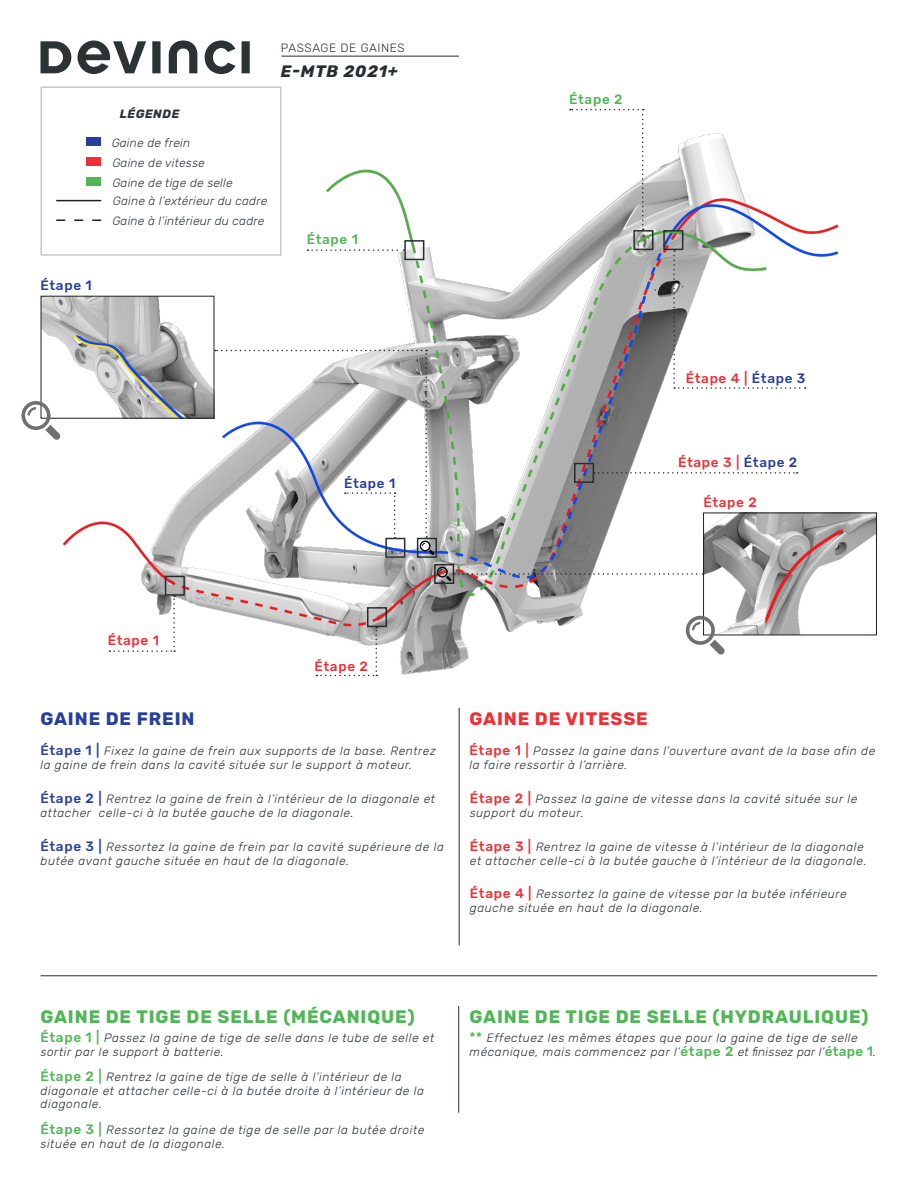
<style>
.page{position:relative;width:918px;height:1188px;background:#fff}
.page>*{position:absolute;margin:0;border:0;box-sizing:border-box;transform-origin:0 0}
.titre_gaine_vert{font:700 18px "Rubik";letter-spacing:.05em;color:#51b656}
.titre_gaine_rouge{font:700 18px "Rubik";letter-spacing:.05em;color:#ee3036}
.Titre_gaine{font:700 18px "Rubik";letter-spacing:.05em;color:#283f99}
.Vélo{font:italic 700 16.5px "Rubik";letter-spacing:.05em;color:#272e32}
.Étapes{font:500 13.5px "Rubik";letter-spacing:.05em;color:#ee3036}
.Étapes-2{font:500 13.5px "Rubik";letter-spacing:.05em;color:#283f99}
.Étapes-3{font:500 13.5px "Rubik";letter-spacing:.05em;color:#51b656}
.Texte_courant{font:italic 300 12px/13.5px "Rubik";letter-spacing:.05em;color:#272e32}
.Légende_2{font:italic 300 12px "Rubik";letter-spacing:.02em;color:#2d3234}
.Passage_de_gaine{font:300 12px "Rubik";letter-spacing:.05em;color:#2d3234}
.Légende_1{font:italic 700 12px "Rubik";letter-spacing:.05em;color:#2d3234}
.s1{color:#283f99}
.s2{font-weight:500;font-style:normal;font-size:13.5px;color:#283f99}
.s3{font-weight:500;font-style:normal;font-size:13.5px;color:#ee3036}
.s4{font-weight:500;font-style:normal;font-size:13.5px;color:#51b656}
</style>
<div class="page">
<img style="left:40px;top:133px;width:837px;height:543px">
<img style="left:43px;top:298px;width:169px;height:118px">
<img style="left:705px;top:515px;width:170px;height:118px">
<div style="left:703px;top:513px;width:174px;height:122px;border:1px solid #231f20"></div>
<svg style="left:109px;top:595px;width:66px;height:57px"></svg>
<svg style="left:316px;top:627px;width:61px;height:49px"></svg>
<svg style="left:673px;top:250px;width:133px;height:139px"></svg>
<div style="left:417px;top:538px;width:20px;height:20px;border:2px solid #272e32"></div>
<div style="left:434px;top:564px;width:20px;height:20px;border:2px solid #272e32"></div>
<div style="left:574px;top:463px;width:20px;height:20px;border:2px solid #272e32"></div>
<div style="left:404px;top:240px;width:20px;height:20px;border:2px solid #272e32"></div>
<div style="left:385px;top:538px;width:20px;height:20px;border:2px solid #272e32"></div>
<div style="left:165px;top:576px;width:20px;height:20px;border:2px solid #272e32"></div>
<div style="left:367px;top:607px;width:20px;height:20px;border:2px solid #272e32"></div>
<div style="left:633px;top:230px;width:21px;height:20px;border:2px solid #272e32"></div>
<div style="left:663px;top:230px;width:20px;height:20px;border:2px solid #272e32"></div>
<svg style="left:686px;top:616px;width:39px;height:39px"></svg>
<svg style="left:21px;top:401px;width:40px;height:39px"></svg>
<svg style="left:215px;top:350px;width:219px;height:205px"></svg>
<svg style="left:570px;top:109px;width:74px;height:121px"></svg>
<svg style="left:40px;top:40px;width:210px;height:34px"></svg>
<svg style="left:437px;top:567px;width:267px;height:14px"></svg>
<svg style="left:594px;top:472px;width:204px;height:2px"></svg>
<svg style="left:307px;top:249px;width:98px;height:2px"></svg>
<hr style="left:41px;top:976px;width:836px;height:1px;background:#272e32">
<hr style="left:459px;top:708px;width:1px;height:238px;background:#272e32">
<hr style="left:458px;top:1006px;width:1px;height:107px;background:#272e32">
<hr style="left:282px;top:56px;width:177px;height:1px;background:#272e32">
<div style="left:40px;top:86px;width:242px;height:170px;background:#fff;border:2px solid #c6c8c7"></div>
<div style="left:86px;top:137px;width:15px;height:9px;background:#283f99"></div>
<div style="left:86px;top:157px;width:15px;height:9px;background:#ee3036"></div>
<div style="left:86px;top:177px;width:15px;height:8px;background:#51b656"></div>
<hr style="left:56px;top:200px;width:45px;height:1px;background:#231f20">
<svg style="left:56px;top:219px;width:45px;height:2px"></svg>
<p class="Étapes-2" style="left:40px;top:278px;width:53px">Étape 1</p>
<p class="Légende_1" style="left:120px;top:107px;width:61px">LÉGENDE</p>
<p class="Légende_2" style="left:112px;top:137px;width:80px">Gaine de frein</p>
<p class="Légende_2" style="left:112px;top:156px;width:94px">Gaine de vitesse</p>
<p class="Légende_2" style="left:112px;top:176px;width:122px">Gaine de tige de selle</p>
<p class="Légende_2" style="left:113px;top:195px;width:156px">Gaine à l’extérieur du cadre</p>
<p class="Légende_2" style="left:112px;top:214px;width:153px">Gaine à l’intérieur du cadre</p>
<p class="Passage_de_gaine" style="left:281px;top:41px;width:126px">PASSAGE DE GAINES</p>
<p class="Vélo" style="left:281px;top:62px;width:119px">E-MTB 2021+</p>
<p class="Étapes-3" style="left:307px;top:232px;width:53px">Étape 1</p>
<p class="Étapes-2" style="left:344px;top:475px;width:53px">Étape 1</p>
<p class="Étapes-3" style="left:569px;top:92px;width:55px">Étape 2</p>
<p class="Étapes" style="left:686px;top:371px;width:121px">Étape 4 | <span class="s1">Étape 3</span></p>
<p class="Étapes" style="left:678px;top:455px;width:121px">Étape 3 | <span class="s1">Étape 2</span></p>
<p class="Étapes" style="left:703px;top:494px;width:55px">Étape 2</p>
<p class="Étapes" style="left:108px;top:632px;width:53px">Étape 1</p>
<p class="Titre_gaine" style="left:40px;top:708px;width:156px">GAINE DE FREIN</p>
<p class="Étapes" style="left:314px;top:659px;width:55px">Étape 2</p>
<p class="Texte_courant" style="left:40px;top:745px;width:397px"><span class="s2">Étape 1 |</span> Fixez la gaine de frein aux supports de la base. Rentrez la gaine de frein dans la cavité située sur le support à moteur.</p>
<p class="Texte_courant" style="left:40px;top:793px;width:396px"><span class="s2">Étape 2 |</span> Rentrez la gaine de frein à l’intérieur de la diagonale et attacher celle-ci à la butée gauche de la diagonale.</p>
<p class="Texte_courant" style="left:40px;top:841px;width:405px"><span class="s2">Étape 3 |</span> Ressortez la gaine de frein par la cavité supérieure de la butée avant gauche située en haut de la diagonale.</p>
<p class="titre_gaine_rouge" style="left:470px;top:708px;width:180px">GAINE DE VITESSE</p>
<p class="Texte_courant" style="left:470px;top:745px;width:407px"><span class="s3">Étape 1 |</span> Passez la gaine dans l’ouverture avant de la base afin de la faire ressortir à l’arrière.</p>
<p class="Texte_courant" style="left:470px;top:793px;width:389px"><span class="s3">Étape 2 |</span> Passez la gaine de vitesse dans la cavité située sur le support du moteur.</p>
<p class="Texte_courant" style="left:470px;top:841px;width:398px"><span class="s3">Étape 3 |</span> Rentrez la gaine de vitesse à l’intérieur de la diagonale et attacher celle-ci à la butée gauche à l’intérieur de la diagonale.</p>
<p class="Texte_courant" style="left:470px;top:888px;width:378px"><span class="s3">Étape 4 |</span> Ressortez la gaine de vitesse par la butée inférieure gauche située en haut de la diagonale.</p>
<p class="titre_gaine_vert" style="left:40px;top:1006px;width:376px">GAINE DE TIGE DE SELLE (MÉCANIQUE)</p>
<p class="titre_gaine_vert" style="left:470px;top:1006px;width:400px">GAINE DE TIGE DE SELLE (HYDRAULIQUE)</p>
<p class="Texte_courant" style="left:40px;top:1032px;width:395px"><span class="s4">Étape 1 |</span> Passez la gaine de tige de selle dans le tube de selle et sortir par le support à batterie.</p>
<p class="Texte_courant" style="left:470px;top:1032px;width:408px"><span class="s4">**</span> Effectuez les mêmes étapes que pour la gaine de tige de selle mécanique, mais commencez par l’<span class="s4">étape 2</span> et finissez par l’<span class="s4">étape 1</span>.</p>
<p class="Texte_courant" style="left:40px;top:1071px;width:385px"><span class="s4">Étape 2 |</span> Rentrez la gaine de tige de selle à l’intérieur de la diagonale et attacher celle-ci à la butée droite à l’intérieur de la diagonale.</p>
<p class="Texte_courant" style="left:40px;top:1123px;width:385px"><span class="s4">Étape 3 |</span> Ressortez la gaine de tige de selle par la butée droite située en haut de la diagonale.</p>
</div>
